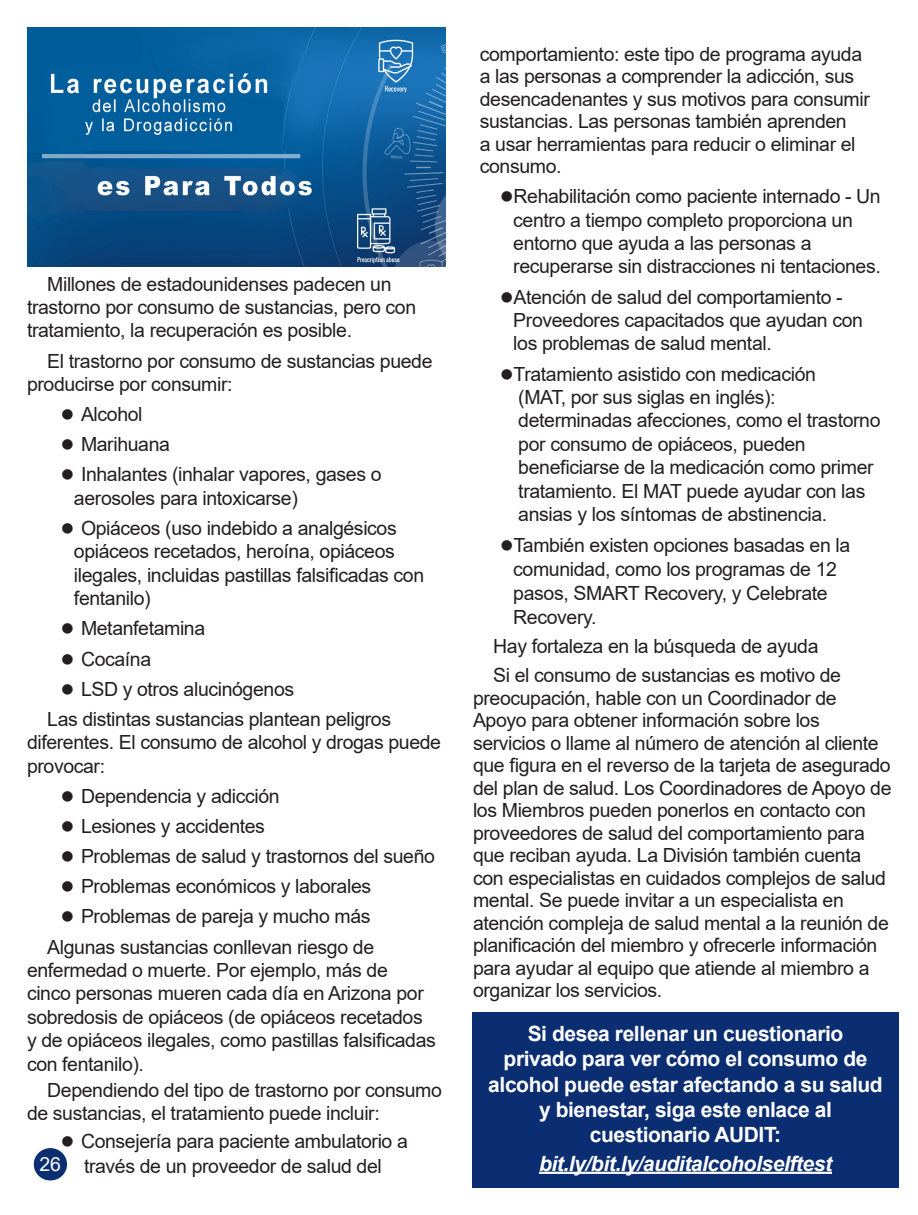
<style>
.page{position:relative;width:918px;height:1215px;background:#fff}
.page>*{position:absolute;margin:0;border:0;box-sizing:border-box;transform-origin:0 0}
.t1{font:700 21px/25.2px "Arial";letter-spacing:-.02em;color:#fff;text-align:center}
.t2{font:italic 700 21px "Arial";letter-spacing:-.02em;color:#fff}
.Paragraph_Style_1{font:19.5px/23.4px "Arial";letter-spacing:-.02em;color:#231f20}
.Paragraph_Style_1-2{font:19.5px "Arial";color:#fff}
</style>
<div class="page">
<div style="left:34px;top:1148px;width:33px;height:32px;background:#0b2d72;border-radius:50%"></div>
<hr style="left:5px;top:917px;width:887px;height:3px;background:#c2d8d6">
<div style="left:472px;top:1012px;width:427px;height:176px;background:#0b2d72"></div>
<hr style="left:539px;top:1172px;width:293px;height:2px;background:#fff">
<img style="left:27px;top:27px;width:419px;height:240px">
<svg style="left:62px;top:917px;width:11px;height:3px"></svg>
<p class="Paragraph_Style_1" style="left:27px;top:272px;width:391px;text-indent:20px">Millones de estadounidenses padecen un trastorno por consumo de sustancias, pero con tratamiento, la recuperación es posible.</p>
<p class="Paragraph_Style_1" style="left:27px;top:349px;width:407px;text-indent:20px">El trastorno por consumo de sustancias puede producirse por consumir:</p>
<p class="Paragraph_Style_1" style="left:81px;top:403px;width:63px">Alcohol</p>
<p class="Paragraph_Style_1" style="left:81px;top:433px;width:90px">Marihuana</p>
<p class="Paragraph_Style_1" style="left:74px;top:463px;width:309px;text-indent:7px">Inhalantes (inhalar vapores, gases o aerosoles para intoxicarse)</p>
<p class="Paragraph_Style_1" style="left:74px;top:516px;width:352px;text-indent:7px">Opiáceos (uso indebido a analgésicos opiáceos recetados, heroína, opiáceos ilegales, incluidas pastillas falsificadas con fentanilo)</p>
<p class="Paragraph_Style_1" style="left:81px;top:617px;width:126px">Metanfetamina</p>
<p class="Paragraph_Style_1" style="left:81px;top:647px;width:72px">Cocaína</p>
<p class="Paragraph_Style_1" style="left:81px;top:677px;width:215px">LSD y otros alucinógenos</p>
<p class="Paragraph_Style_1" style="left:27px;top:707px;width:416px;text-indent:20px">Las distintas sustancias plantean peligros diferentes. El consumo de alcohol y drogas puede provocar:</p>
<p class="Paragraph_Style_1" style="left:81px;top:784px;width:200px">Dependencia y adicción</p>
<p class="Paragraph_Style_1" style="left:81px;top:814px;width:186px">Lesiones y accidentes</p>
<p class="Paragraph_Style_1" style="left:81px;top:844px;width:355px">Problemas de salud y trastornos del sueño</p>
<p class="Paragraph_Style_1" style="left:81px;top:875px;width:292px">Problemas económicos y laborales</p>
<p class="Paragraph_Style_1" style="left:81px;top:905px;width:291px">Problemas de pareja y mucho más</p>
<p class="Paragraph_Style_1" style="left:27px;top:935px;width:410px;text-indent:20px">Algunas sustancias conllevan riesgo de enfermedad o muerte. Por ejemplo, más de cinco personas mueren cada día en Arizona por sobredosis de opiáceos (de opiáceos recetados y de opiáceos ilegales, como pastillas falsificadas con fentanilo).</p>
<p class="Paragraph_Style_1" style="left:27px;top:1078px;width:416px;text-indent:20px">Dependiendo del tipo de trastorno por consumo de sustancias, el tratamiento puede incluir:</p>
<p class="Paragraph_Style_1" style="left:81px;top:1128px;width:328px;line-height:25.5px">Consejería para paciente ambulatorio a través de un proveedor de salud del</p>
<p class="Paragraph_Style_1-2" style="left:39px;top:1151px;width:23px">26</p>
<p class="Paragraph_Style_1" style="left:480px;top:42px;width:392px;line-height:22.5px">comportamiento: este tipo de programa ayuda a las personas a comprender la adicción, sus desencadenantes y sus motivos para consumir sustancias. Las personas también aprenden<br>a usar herramientas para reducir o eliminar el consumo.</p>
<p class="Paragraph_Style_1" style="left:513px;top:185px;width:369px">Rehabilitación como paciente internado - Un centro a tiempo completo proporciona un entorno que ayuda a las personas a recuperarse sin distracciones ni tentaciones.</p>
<p class="Paragraph_Style_1" style="left:513px;top:285px;width:351px">Atención de salud del comportamiento -<br>Proveedores capacitados que ayudan con los problemas de salud mental.</p>
<p class="Paragraph_Style_1" style="left:514px;top:362px;width:369px">Tratamiento asistido con medicación<br>(MAT, por sus siglas en inglés): determinadas afecciones, como el trastorno por consumo de opiáceos, pueden beneficiarse de la medicación como primer tratamiento. El MAT puede ayudar con las ansias y los síntomas de abstinencia.</p>
<p class="Paragraph_Style_1" style="left:513px;top:533px;width:338px;line-height:24px">También existen opciones basadas en la comunidad, como los programas de 12 pasos, SMART Recovery, y Celebrate<br>Recovery.</p>
<p class="Paragraph_Style_1" style="left:493px;top:634px;width:327px">Hay fortaleza en la búsqueda de ayuda</p>
<p class="Paragraph_Style_1" style="left:473px;top:664px;width:420px;line-height:22.5px;text-indent:20px">Si el consumo de sustancias es motivo de preocupación, hable con un Coordinador de Apoyo para obtener información sobre los servicios o llame al número de atención al cliente que figura en el reverso de la tarjeta de asegurado del plan de salud. Los Coordinadores de Apoyo de los Miembros pueden ponerlos en contacto con proveedores de salud del comportamiento para que reciban ayuda. La División también cuenta con especialistas en cuidados complejos de salud mental. Se puede invitar a un especialista en atención compleja de salud mental a la reunión de planificación del miembro y ofrecerle información para ayudar al equipo que atiende al miembro a organizar los servicios.</p>
<p class="t1" style="left:488px;top:1022px;width:396px">Si desea rellenar un cuestionario<br>privado para ver cómo el consumo de alcohol puede estar afectando a su salud y bienestar, siga este enlace al cuestionario AUDIT:</p>
<p class="t2" style="left:539px;top:1149px;width:295px">bit.ly/bit.ly/auditalcoholselftest</p>
</div>
